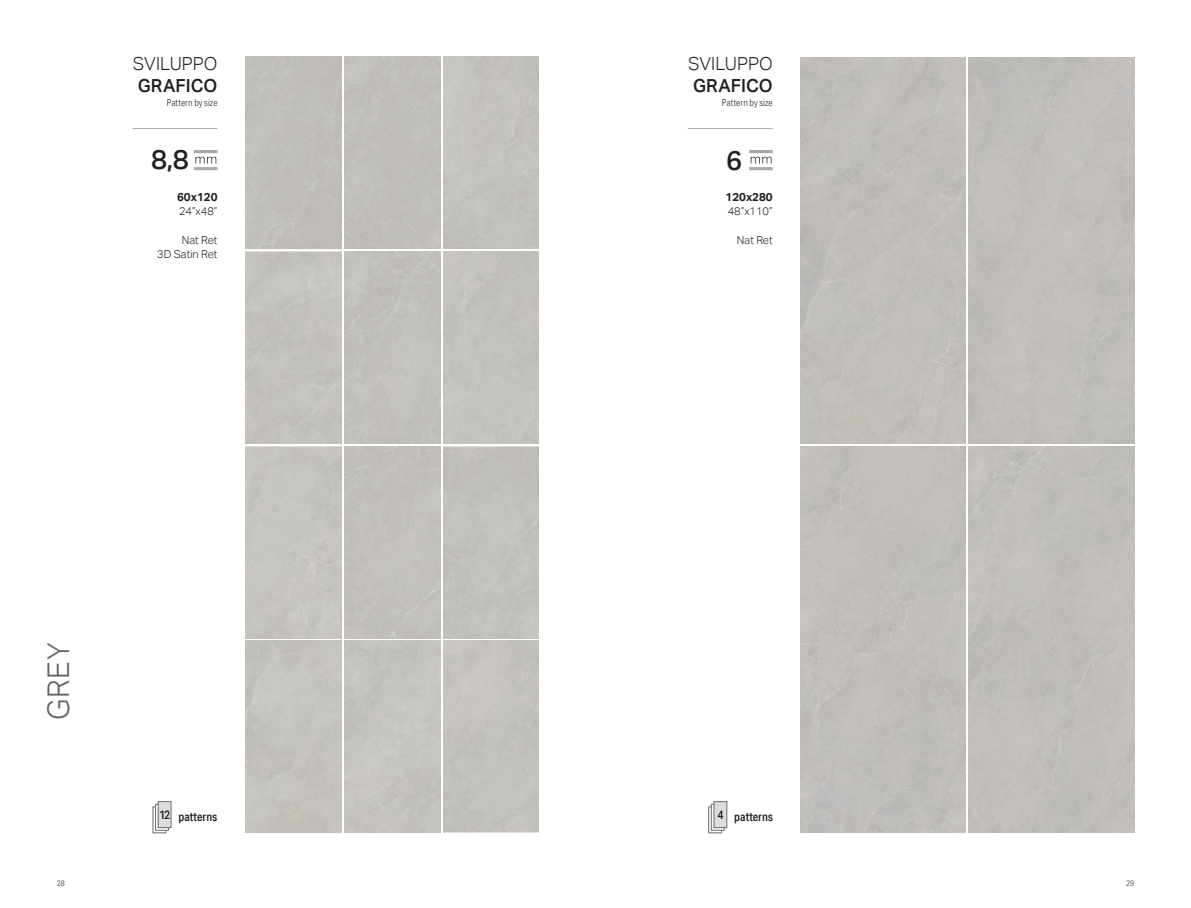
<style>
.page{position:relative;width:1191px;height:908px;background:#fff}
.page>*{position:absolute;margin:0;border:0;box-sizing:border-box;transform-origin:0 0}
.t1{font:300 30px "Aktiv Grotesk";color:#636366}
.t2{font:500 27.2px "Aktiv Grotesk";color:#231f20}
.t3{font:300 18px "Aktiv Grotesk";letter-spacing:-.005em;color:#231f20}
.t4{font:500 18px "Aktiv Grotesk";letter-spacing:.005em;color:#231f20}
.t5{font:500 12.1px "Aktiv Grotesk Cd";color:#231f20}
.t6{font:700 11.5px "Aktiv Grotesk";color:#231f20}
.t7{font:300 11px/14.3px "Aktiv Grotesk";color:#231f20;text-align:right}
.t8{font:300 9.5px "Aktiv Grotesk Cd";letter-spacing:.01em;color:#231f20}
.t9{font:300 8px "Aktiv Grotesk Cd";color:#231f20}
</style>
<div class="page">
<svg style="left:153px;top:806px;width:13px;height:26px"></svg>
<svg style="left:155px;top:803px;width:14px;height:27px"></svg>
<div style="left:158px;top:801px;width:13px;height:26px;background:#dcdddf"></div>
<div style="left:158px;top:801px;width:13px;height:26px;border:1px solid #6c6d70"></div>
<hr style="left:133px;top:128px;width:84px;height:1px;background:#a8a9ad">
<div style="left:708px;top:806px;width:13px;height:26px;background:#e6e6e6;border:1px solid #6c6d70"></div>
<svg style="left:711px;top:803px;width:13px;height:27px"></svg>
<div style="left:714px;top:801px;width:13px;height:26px;background:#dcdddf"></div>
<div style="left:714px;top:801px;width:13px;height:26px;border:1px solid #6c6d70"></div>
<hr style="left:688px;top:128px;width:84px;height:1px;background:#a8a9ad">
<hr style="left:749px;top:150px;width:23px;height:3px;background:#a8a9ad">
<hr style="left:749px;top:167px;width:23px;height:3px;background:#a8a9ad">
<svg style="left:750px;top:157px;width:21px;height:6px"></svg>
<hr style="left:194px;top:150px;width:23px;height:3px;background:#a8a9ad">
<hr style="left:194px;top:167px;width:23px;height:3px;background:#a8a9ad">
<svg style="left:195px;top:157px;width:21px;height:6px"></svg>
<h3 class="t3" style="left:133px;top:53px;width:86px">SVILUPPO</h3>
<h3 class="t4" style="left:138px;top:75px;width:81px">GRAFICO</h3>
<p class="t8" style="left:167px;top:97px;width:52px">Pattern by size</p>
<h3 class="t3" style="left:688px;top:53px;width:86px">SVILUPPO</h3>
<h3 class="t4" style="left:693px;top:75px;width:81px">GRAFICO</h3>
<p class="t8" style="left:722px;top:97px;width:52px">Pattern by size</p>
<h2 class="t2" style="left:151px;top:143px;width:40px">8,8</h2>
<h2 class="t2" style="left:726px;top:144px;width:18px">6</h2>
<p class="t6" style="left:177px;top:190px;width:42px">60x120</p>
<p class="t7" style="left:179px;top:204px;width:40px">24”x48”</p>
<p class="t7" style="left:157px;top:233px;width:62px">Nat Ret<br>3D Satin Ret</p>
<h1 class="t1" style="left:41px;top:720px;width:79px;rotate:-90deg">GREY</h1>
<p class="t5" style="left:159px;top:809px;width:59px">12 patterns</p>
<p class="t6" style="left:725px;top:190px;width:49px">120x280</p>
<p class="t7" style="left:727px;top:204px;width:46px">48”x110”</p>
<p class="t7" style="left:737px;top:233px;width:37px">Nat Ret</p>
<p class="t5" style="left:717px;top:809px;width:57px">4 patterns</p>
<p class="t9" style="left:57px;top:878px;width:10px">28</p>
<p class="t9" style="left:1126px;top:878px;width:10px">29</p>
</div>
